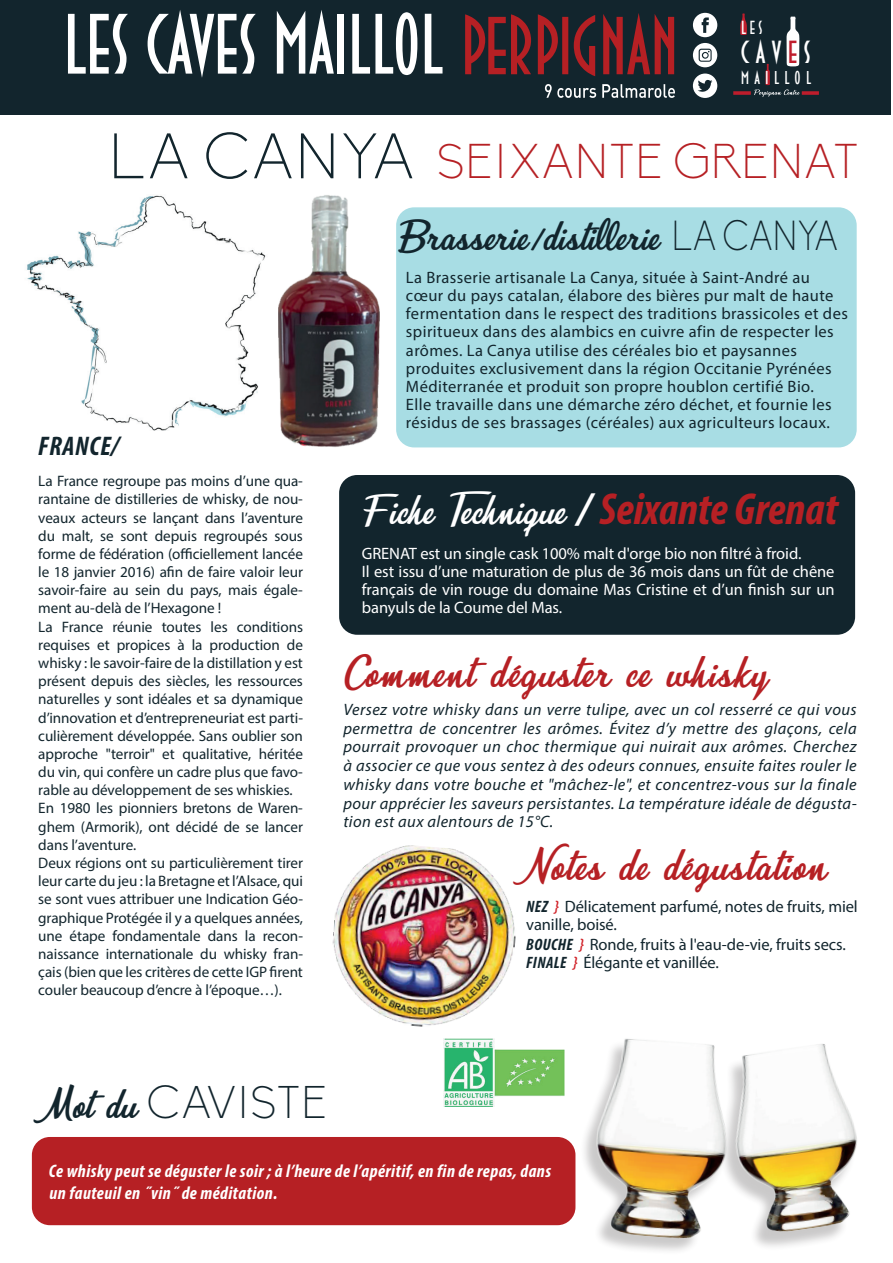
<style>
.page{position:relative;width:893px;height:1263px;background:#fff}
.page>*{position:absolute;margin:0;border:0;box-sizing:border-box;transform-origin:0 0}
.t1{font:84.9px "Deco Tech TL";color:#fff}
.t2{font:300 63px "Biko";color:#12252d}
.t3{font:300 48px "Biko";color:#b62024}
.t4{font:45px "Mirella";letter-spacing:.025em;color:#b62024}
.t5{font:300 45px "Biko";letter-spacing:.005em;color:#12252d}
.t6{font:42px "Mirella";color:#fff}
.t7{font:42px "Mirella";color:#12252d}
.t8{font:31.8px "Deco Tech TL";letter-spacing:.2em;color:#fff}
.t9{font:italic 700 condensed 27px "Myriad Pro";letter-spacing:.025em;color:#12252d}
.t10{font:18.9px "Deco Tech TL";color:#fff}
.t11{font:18.45px "Deco Tech TL";letter-spacing:.28em;color:#fff}
.t12{font:italic 700 condensed 18.15px/21.8px "Myriad Pro";letter-spacing:.025em;color:#fff}
.t13{font:16.5px/18.1px "Myriad Pro";letter-spacing:.025em;color:#12252d}
.t14{font:italic 16.5px/18.8px "Myriad Pro";letter-spacing:.025em;color:#12252d;text-align:justify}
.t15{font:16.5px/18.1px "Myriad Pro";letter-spacing:-.005em;color:#fff}
.t16{font:16.5px/18.1px "Myriad Pro";letter-spacing:-.005em;color:#12252d}
.t17{font:15.15px/18.1px "Myriad Pro";letter-spacing:-.005em;color:#12252d}
.s1{color:#be1d2c}
.s2{font-family:"Biko";font-weight:300;font-size:41.25px}
.s3{font-family:"Myriad Pro";font-weight:700;font-style:italic;font-stretch:condensed;font-size:45px}
.s4{font-family:"Myriad Pro";font-weight:700;font-style:italic;font-stretch:condensed;font-size:45px;color:#b62024}
.s5{font-weight:700;font-style:italic;font-stretch:condensed}
.s6{font-weight:600;font-style:italic;color:#d1232a}
.s7{font-family:"Mirella";font-weight:400;font-size:42px}
</style>
<div class="page">
<div style="left:0;top:0;width:891px;height:115px;background:#12252d"></div>
<div style="left:396px;top:207px;width:461px;height:240px;background:#a8dde4;border-radius:18px"></div>
<div style="left:339px;top:475px;width:516px;height:160px;background:#12252d;border-radius:18px"></div>
<div style="left:32px;top:1137px;width:543px;height:88px;background:#b62024;border-radius:18px"></div>
<img style="left:279px;top:195px;width:100px;height:252px">
<img style="left:559px;top:1038px;width:136px;height:213px">
<img style="left:695px;top:1044px;width:162px;height:203px">
<svg style="left:545px;top:84px;width:51px;height:14px"></svg>
<svg style="left:602px;top:84px;width:73px;height:14px"></svg>
<svg style="left:465px;top:13px;width:209px;height:63px"></svg>
<svg style="left:693px;top:13px;width:24px;height:24px"></svg>
<svg style="left:693px;top:43px;width:24px;height:24px"></svg>
<svg style="left:693px;top:74px;width:24px;height:24px"></svg>
<svg style="left:733px;top:13px;width:86px;height:84px"></svg>
<img style="left:27px;top:195px;width:239px;height:236px">
<svg style="left:27px;top:195px;width:127px;height:36px"></svg>
<img style="left:332px;top:845px;width:184px;height:182px">
<img style="left:443px;top:1038px;width:122px;height:69px">
<h1 class="t1" style="left:64px;top:-1px;width:381px">LES CAVES MAILLOL</h1>
<p class="t10" style="left:741px;top:17px;width:23px">LES</p>
<h3 class="t8" style="left:741px;top:35px;width:72px">CAV<span class="s1">E</span>S</h3>
<p class="t11" style="left:741px;top:68px;width:72px">MAILLOL</p>
<h2 class="t2" style="left:109px;top:121px;width:307px">LA CANYA</h2>
<h3 class="t3" style="left:436px;top:134px;width:424px">SEIXANTE GRENAT</h3>
<h3 class="t9" style="left:38px;top:429px;width:82px">FRANCE/</h3>
<p class="t17" style="left:38px;top:472px;width:266px">La France regroupe pas moins d’une qua&shy;rantaine de distilleries de whisky, de nou&shy;veaux acteurs se lançant dans l’aventure du malt, se sont depuis regroupés sous forme de fédération (officiellement lancée le 18 janvier 2016) afin de faire valoir leur savoir-faire au sein du pays, mais égale&shy;ment au-delà de l’Hexagone !<br>La France réunie toutes les conditions requises et propices à la production de whisky : le savoir-faire de la distillation y est présent depuis des siècles, les ressources naturelles y sont idéales et sa dynamique d’innovation et d’entrepreneuriat est parti&shy;culièrement développée. Sans oublier son approche "terroir" et qualitative, héritée du vin, qui confère un cadre plus que favo&shy;rable au développement de ses whiskies.<br>En 1980 les pionniers bretons de Waren&shy;ghem (Armorik), ont décidé de se lancer dans l’aventure.<br>Deux régions ont su particulièrement tirer leur carte du jeu : la Bretagne et l’Alsace, qui se sont vues attribuer une Indication Géo&shy;graphique Protégée il y a quelques années, une étape fondamentale dans la recon&shy;naissance internationale du whisky fran&shy;çais (bien que les critères de cette IGP firent couler beaucoup d’encre à l’époque…).</p>
<h3 class="t7" style="left:395px;top:209px;width:445px">Brasserie / distillerie <span class="s2">LA CANYA</span></h3>
<p class="t13" style="left:406px;top:268px;width:443px">La Brasserie artisanale La Canya, située à Saint-André au cœur du pays catalan, élabore des bières pur malt de haute fermentation dans le respect des traditions brassicoles et des spiritueux dans des alambics en cuivre afin de respecter les arômes. La Canya utilise des céréales bio et paysannes produites exclusivement dans la région Occitanie Pyrénées Méditerranée et produit son propre houblon certifié Bio.<br>Elle travaille dans une démarche zéro déchet, et fournie les résidus de ses brassages (céréales) aux agriculteurs locaux.</p>
<h3 class="t6" style="left:361px;top:483px;width:479px">Fiche Technique <span class="s3">/</span> <span class="s4">Seixante Grenat</span></h3>
<p class="t15" style="left:362px;top:544px;width:474px">GRENAT est un single cask 100% malt d'orge bio non filtré à froid.<br>Il est issu d’une maturation de plus de 36 mois dans un fût de chêne français de vin rouge du domaine Mas Cristine et d’un finish sur un banyuls de la Coume del Mas.</p>
<h3 class="t4" style="left:343px;top:644px;width:426px">Comment déguster ce whisky</h3>
<p class="t14" style="left:343px;top:700px;width:515px">Versez votre whisky dans un verre tulipe, avec un col resserré ce qui vous permettra de concentrer les arômes. Évitez d’y mettre des glaçons, cela pourrait provoquer un choc thermique qui nuirait aux arômes. Cherchez à associer ce que vous sentez à des odeurs connues, ensuite faites rouler le whisky dans votre bouche et "mâchez-le", et concentrez-vous sur la finale pour apprécier les saveurs persistantes. La température idéale de dégusta&shy;tion est aux alentours de 15°C.</p>
<h3 class="t4" style="left:526px;top:837px;width:302px">Notes de dégustation</h3>
<p class="t16" style="left:526px;top:897px;width:333px"><span class="s5">NEZ</span> <span class="s6">}</span> Délicatement parfumé, notes de fruits, miel vanille, boisé.</p>
<p class="t16" style="left:526px;top:935px;width:321px"><span class="s5">BOUCHE</span> <span class="s6">}</span> Ronde, fruits à l'eau-de-vie, fruits secs.<br><span class="s5">FINALE</span> <span class="s6">}</span> Élégante et vanillée.</p>
<h3 class="t5" style="left:33px;top:1077px;width:295px"><span class="s7">Mot du</span> CAVISTE</h3>
<p class="t12" style="left:49px;top:1160px;width:504px">Ce whisky peut se déguster le soir ; à l’heure de l’apéritif, en fin de repas, dans un fauteuil en ˝vin˝ de méditation.</p>
</div>
